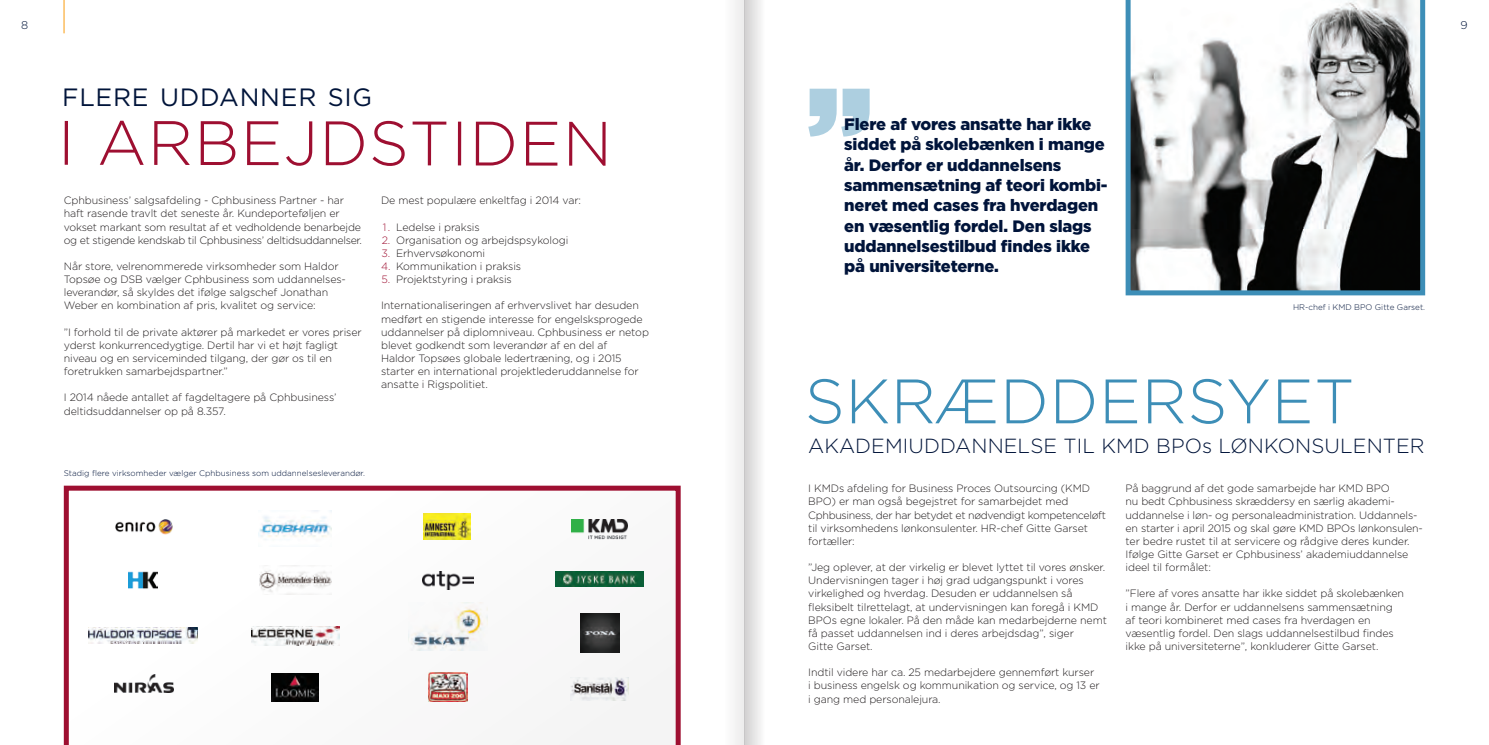
<style>
.page{position:relative;width:1489px;height:745px;background:#fff}
.page>*{position:absolute;margin:0;border:0;box-sizing:border-box;transform-origin:0 0}
.Uover_Vers_Gotham_Bo{font:300 62.5px "Gotham";letter-spacing:.02em;color:#9e0f31}
.Uover_Vers_Gotham_Bo-2{font:300 62.5px "Gotham";letter-spacing:.01em;color:#3d8eb7}
.Uover_Vers_Gotham_Bo-3{font:25px "Gotham";letter-spacing:.03em;color:#00143a}
.Uover_Vers_Gotham_Bo-4{font:300 20.38px "Gotham";letter-spacing:.005em;color:#00143a}
.Gotham_Light_8_5_10{font:900 16.5px/20.2px "Gotham";letter-spacing:-.01em;color:#00143a}
.Uover_Vers_Gotham_Bo-5{font:300 11.25px "Gotham";color:#00143a}
.Gotham_Light_8_5_10-2{font:300 10.62px/13.1px "Gotham";letter-spacing:-.01em;color:#231f20}
.Gotham_Light_6_5_8_5{font:300 8.12px "Gotham";color:#00143a}
.s1{color:#9e0f31}
</style>
<div class="page">
<hr style="left:63px;top:0;width:2px;height:33px;background:#fbb03f">
<svg style="left:64px;top:485px;width:616px;height:259px"></svg>
<svg style="left:1125px;top:0;width:299px;height:295px"></svg>
<svg style="left:808px;top:89px;width:61px;height:47px"></svg>
<svg style="left:69px;top:490px;width:606px;height:254px"></svg>
<img style="left:423px;top:512px;width:47px;height:27px">
<svg style="left:744px;top:0;width:17px;height:744px"></svg>
<div style="left:684px;top:0;width:60px;height:744px;background:linear-gradient(to right,#fff,#f5f4f5)"></div>
<p class="Uover_Vers_Gotham_Bo-5" style="left:21px;top:18px;width:9px">8</p>
<p class="Uover_Vers_Gotham_Bo-5" style="left:1460px;top:18px;width:9px">9</p>
<p class="Uover_Vers_Gotham_Bo-3" style="left:62px;top:81px;width:311px">FLERE UDDANNER SIG</p>
<p class="Uover_Vers_Gotham_Bo" style="left:58px;top:103px;width:556px">I ARBEJDSTIDEN</p>
<p class="Gotham_Light_8_5_10-2" style="left:64px;top:193px;width:300px">Cphbusiness’ salgsafdeling - Cphbusiness Partner - har haft rasende travlt det seneste år. Kundeporteføljen er vokset markant som resultat af et vedholdende benarbejde og et stigende kendskab til Cphbusiness’ deltidsuddannelser.</p>
<p class="Gotham_Light_8_5_10-2" style="left:64px;top:259px;width:282px">Når store, velrenommerede virksomheder som Haldor Topsøe og DSB vælger Cphbusiness som uddannelses&shy;leverandør, så skyldes det ifølge salgschef Jonathan Weber en kombination af pris, kvalitet og service:</p>
<p class="Gotham_Light_8_5_10-2" style="left:64px;top:325px;width:299px">”I forhold til de private aktører på markedet er vores priser yderst konkurrencedygtige. Dertil har vi et højt fagligt niveau og en serviceminded tilgang, der gør os til en foretrukken samarbejdspartner.”</p>
<p class="Gotham_Light_8_5_10-2" style="left:64px;top:390px;width:274px">I 2014 nåede antallet af fagdeltagere på Cphbusiness’ deltidsuddannelser op på 8.357.</p>
<p class="Gotham_Light_8_5_10-2" style="left:381px;top:193px;width:201px">De mest populære enkeltfag i 2014 var:</p>
<p class="Gotham_Light_8_5_10-2" style="left:383px;top:220px;width:98px"><span class="s1">1 .</span> Ledelse i praksis</p>
<p class="Gotham_Light_8_5_10-2" style="left:382px;top:233px;width:188px"><span class="s1">2.</span> Organisation og arbejdspsykologi</p>
<p class="Gotham_Light_8_5_10-2" style="left:381px;top:246px;width:105px"><span class="s1">3.</span> Erhvervsøkonomi</p>
<p class="Gotham_Light_8_5_10-2" style="left:381px;top:259px;width:141px"><span class="s1">4.</span> Kommunikation i praksis</p>
<p class="Gotham_Light_8_5_10-2" style="left:381px;top:272px;width:132px"><span class="s1">5.</span> Projektstyring i praksis</p>
<p class="Gotham_Light_8_5_10-2" style="left:381px;top:298px;width:269px">Internationaliseringen af erhvervslivet har desuden medført en stigende interesse for engelsksprogede uddannelser på diplomniveau. Cphbusiness er netop blevet godkendt som leverandør af en del af<br>Haldor Topsøes globale ledertræning, og i 2015</p>
<p class="Gotham_Light_8_5_10-2" style="left:381px;top:364px;width:259px">starter en international projektlederuddannelse for ansatte i Rigspolitiet.</p>
<p class="Gotham_Light_6_5_8_5" style="left:64px;top:468px;width:302px">Stadig flere virksomheder vælger Cphbusiness som uddannelsesleverandør.</p>
<p class="Gotham_Light_8_5_10" style="left:844px;top:114px;width:265px">Flere af vores ansatte har ikke siddet på skolebænken i mange år. Derfor er uddannelsens sammensætning af teori kombi&shy;neret med cases fra hverdagen en væsentlig fordel. Den slags uddannelsestilbud findes ikke på universiteterne.</p>
<p class="Gotham_Light_6_5_8_5" style="left:1292px;top:302px;width:134px">HR-chef i KMD BPO Gitte Garset.</p>
<p class="Uover_Vers_Gotham_Bo-2" style="left:804px;top:361px;width:551px">SKRÆDDERSYET</p>
<p class="Uover_Vers_Gotham_Bo-4" style="left:808px;top:433px;width:618px">AKADEMIUDDANNELSE TIL KMD BPOs LØNKONSULENTER</p>
<p class="Gotham_Light_8_5_10-2" style="left:808px;top:481px;width:299px">I KMDs afdeling for Business Proces Outsourcing (KMD BPO) er man også begejstret for samarbejdet med Cphbusiness, der har betydet et nødvendigt kompetenceløft til virksomhedens lønkonsulenter. HR-chef Gitte Garset fortæller:</p>
<p class="Gotham_Light_8_5_10-2" style="left:808px;top:560px;width:300px">”Jeg oplever, at der virkelig er blevet lyttet til vores ønsker.<br>Undervisningen tager i høj grad udgangspunkt i vores virkelighed og hverdag. Desuden er uddannelsen så fleksibelt tilrettelagt, at undervisningen kan foregå i KMD BPOs egne lokaler. På den måde kan medarbejderne nemt få passet uddannelsen ind i deres arbejdsdag”, siger<br>Gitte Garset.</p>
<p class="Gotham_Light_8_5_10-2" style="left:808px;top:665px;width:293px">Indtil videre har ca. 25 medarbejdere gennemført kurser<br>i business engelsk og kommunikation og service, og 13 er i gang med personalejura.</p>
<p class="Gotham_Light_8_5_10-2" style="left:1125px;top:481px;width:297px">På baggrund af det gode samarbejde har KMD BPO<br>nu bedt Cphbusiness skræddersy en særlig akademi&shy;uddannelse i løn- og personaleadministration. Uddannels&shy;en starter i april 2015 og skal gøre KMD BPOs lønkonsulen&shy;ter bedre rustet til at servicere og rådgive deres kunder.<br>Ifølge Gitte Garset er Cphbusiness’ akademiuddannelse ideel til formålet:</p>
<p class="Gotham_Light_8_5_10-2" style="left:1125px;top:586px;width:280px">”Flere af vores ansatte har ikke siddet på skolebænken i mange år. Derfor er uddannelsens sammensætning af teori kombineret med cases fra hverdagen en væsentlig fordel. Den slags uddannelsestilbud findes ikke på universiteterne”, konkluderer Gitte Garset.</p>
</div>
